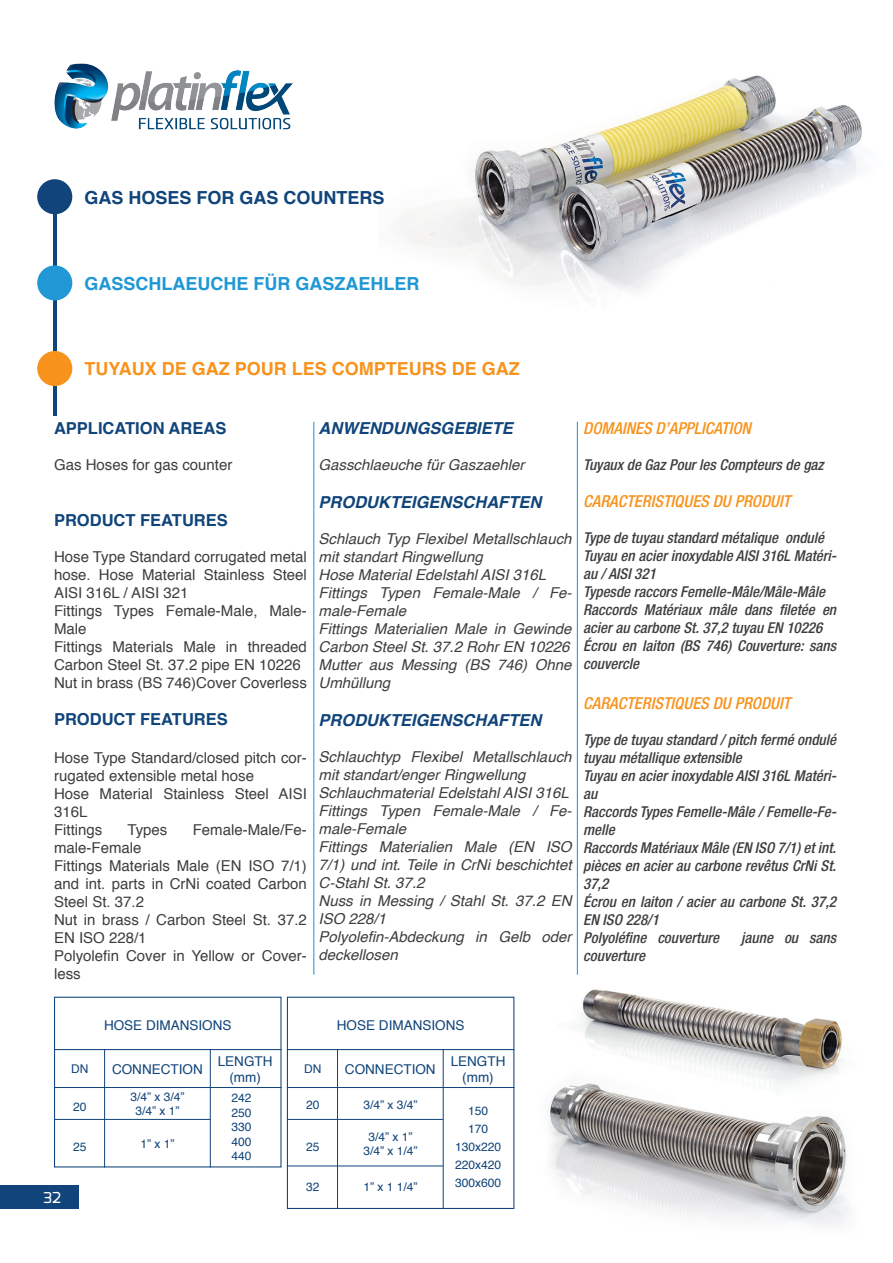
<style>
.page{position:relative;width:893px;height:1263px;background:#fff}
.page>*{position:absolute;margin:0;border:0;box-sizing:border-box;transform-origin:0 0}
.t1{font:700 18px "Helvetica";color:#f7931d}
.t2{font:700 18px "Helvetica";color:#1f98d5}
.t3{font:700 18px "Helvetica";color:#10447a}
.t4{font:italic 500 condensed 16.5px "Helvetica Neue LT Std";color:#f7931d}
.t5{font:italic 700 16.5px "Helvetica";color:#10447a}
.t6{font:700 16.5px "Helvetica";color:#10447a}
.t7{font:italic 500 condensed 15px/18px "Helvetica Neue LT Std";color:#3e3e3f}
.t8{font:italic 15px/18px "Helvetica";color:#3e3e3f}
.t9{font:15px/18px "Helvetica";color:#3e3e3f}
.t10{font:500 15px "Exo";color:#fff}
.t11{font:13.5px "Helvetica";color:#10447a}
.t12{font:12px "Helvetica";color:#10447a}
</style>
<div class="page">
<img style="left:54px;top:63px;width:239px;height:67px">
<div style="left:0;top:1185px;width:79px;height:24px;background:#10447a"></div>
<img style="left:395px;top:75px;width:467px;height:215px">
<img style="left:576px;top:912px;width:183px;height:103px">
<hr style="left:53px;top:181px;width:3px;height:235px;background:#10447a">
<div style="left:37px;top:179px;width:35px;height:35px;background:#10447a;border-radius:50%"></div>
<div style="left:37px;top:265px;width:35px;height:35px;background:#1f98d5;border-radius:50%"></div>
<div style="left:37px;top:351px;width:35px;height:35px;background:#f7931d;border-radius:50%"></div>
<hr style="left:313px;top:422px;width:1px;height:553px;background:#1f98d5">
<hr style="left:577px;top:422px;width:1px;height:553px;background:#1f98d5">
<img style="left:550px;top:1015px;width:299px;height:211px">
<div style="left:54px;top:997px;width:228px;height:170px;border:1px solid #10447a"></div>
<div style="left:287px;top:997px;width:227px;height:212px;border:1px solid #10447a"></div>
<hr style="left:104px;top:1049px;width:1px;height:118px;background:#10447a">
<hr style="left:337px;top:1049px;width:1px;height:160px;background:#10447a">
<hr style="left:210px;top:1049px;width:1px;height:118px;background:#10447a">
<hr style="left:443px;top:1049px;width:1px;height:160px;background:#10447a">
<hr style="left:54px;top:1049px;width:228px;height:1px;background:#10447a">
<hr style="left:287px;top:1049px;width:227px;height:1px;background:#10447a">
<hr style="left:54px;top:1087px;width:228px;height:1px;background:#10447a">
<hr style="left:287px;top:1087px;width:227px;height:1px;background:#10447a">
<hr style="left:54px;top:1119px;width:156px;height:1px;background:#10447a">
<hr style="left:287px;top:1119px;width:156px;height:1px;background:#10447a">
<hr style="left:287px;top:1166px;width:156px;height:1px;background:#10447a">
<p class="t3" style="left:84px;top:183px;width:302px">GAS HOSES FOR GAS COUNTERS</p>
<p class="t2" style="left:84px;top:269px;width:336px">GASSCHLAEUCHE FÜR GASZAEHLER</p>
<p class="t1" style="left:84px;top:354px;width:437px">TUYAUX DE GAZ POUR LES COMPTEURS DE GAZ</p>
<p class="t6" style="left:54px;top:415px;width:174px">APPLICATION AREAS</p>
<p class="t9" style="left:54px;top:456px;width:180px">Gas Hoses for gas counter</p>
<p class="t6" style="left:54px;top:507px;width:175px">PRODUCT FEATURES</p>
<p class="t9" style="left:54px;top:548px;width:254px;text-align:justify">Hose Type Standard corrugated metal hose. Hose Material Stainless Steel AISI 316L / AISI 321</p>
<p class="t9" style="left:54px;top:602px;width:254px">Fittings Types Female-Male, Male-<br>Male</p>
<p class="t9" style="left:54px;top:638px;width:254px">Fittings Materials Male in threaded<br>Carbon Steel St. 37.2 pipe EN 10226</p>
<p class="t9" style="left:54px;top:674px;width:254px">Nut in brass (BS 746)Cover Coverless</p>
<p class="t6" style="left:54px;top:706px;width:175px">PRODUCT FEATURES</p>
<p class="t9" style="left:54px;top:749px;width:254px">Hose Type Standard/closed pitch cor&shy;rugated extensible metal hose</p>
<p class="t9" style="left:54px;top:785px;width:254px">Hose Material Stainless Steel AISI<br>316L</p>
<p class="t9" style="left:54px;top:821px;width:50px">Fittings</p>
<p class="t9" style="left:127px;top:821px;width:42px">Types</p>
<p class="t9" style="left:193px;top:821px;width:116px">Female-Male/Fe-</p>
<p class="t9" style="left:54px;top:839px;width:89px">male-Female</p>
<p class="t9" style="left:54px;top:857px;width:254px;text-align:justify">Fittings Materials Male (EN ISO 7/1) and int. parts in CrNi coated Carbon Steel St. 37.2</p>
<p class="t9" style="left:54px;top:911px;width:254px">Nut in brass / Carbon Steel St. 37.2<br>EN ISO 228/1</p>
<p class="t9" style="left:54px;top:947px;width:254px">Polyolefin Cover in Yellow or Cover&shy;less</p>
<p class="t5" style="left:319px;top:415px;width:196px">ANWENDUNGSGEBIETE</p>
<p class="t8" style="left:319px;top:456px;width:207px">Gasschlaeuche für Gaszaehler</p>
<p class="t5" style="left:319px;top:488px;width:224px">PRODUKTEIGENSCHAFTEN</p>
<p class="t8" style="left:319px;top:530px;width:254px">Schlauch Typ Flexibel Metallschlauch mit standart Ringwellung</p>
<p class="t8" style="left:319px;top:566px;width:229px">Hose Material Edelstahl AISI 316L</p>
<p class="t8" style="left:319px;top:584px;width:255px">Fittings Typen Female-Male / Fe&shy;male-Female</p>
<p class="t8" style="left:319px;top:620px;width:254px">Fittings Materialien Male in Gewinde<br>Carbon Steel St. 37.2 Rohr EN 10226</p>
<p class="t8" style="left:319px;top:656px;width:254px">Mutter aus Messing (BS 746) Ohne<br>Umhüllung</p>
<p class="t5" style="left:319px;top:706px;width:224px">PRODUKTEIGENSCHAFTEN</p>
<p class="t8" style="left:319px;top:748px;width:254px">Schlauchtyp Flexibel Metallschlauch mit standart/enger Ringwellung</p>
<p class="t8" style="left:319px;top:784px;width:252px">Schlauchmaterial Edelstahl AISI 316L</p>
<p class="t8" style="left:319px;top:802px;width:255px">Fittings Typen Female-Male / Fe&shy;male-Female</p>
<p class="t8" style="left:319px;top:838px;width:254px;text-align:justify">Fittings Materialien Male (EN ISO 7/1) und int. Teile in CrNi beschichtet C-Stahl St. 37.2</p>
<p class="t8" style="left:319px;top:892px;width:254px">Nuss in Messing / Stahl St. 37.2 EN<br>ISO 228/1</p>
<p class="t8" style="left:319px;top:928px;width:254px">Polyolefin-Abdeckung in Gelb oder deckellosen</p>
<p class="t4" style="left:583px;top:418px;width:169px">DOMAINES D’APPLICATION</p>
<p class="t7" style="left:583px;top:455px;width:242px">Tuyaux de Gaz Pour les Compteurs de gaz</p>
<p class="t4" style="left:583px;top:492px;width:209px">CARACTERISTIQUES DU PRODUIT</p>
<p class="t7" style="left:583px;top:529px;width:242px">Type de tuyau standard métalique ondulé</p>
<p class="t7" style="left:583px;top:547px;width:255px">Tuyau en acier inoxydable AISI 316L Matéri&shy;au / AISI 321</p>
<p class="t7" style="left:583px;top:583px;width:243px">Typesde raccors Femelle-Mâle/Mâle-Mâle</p>
<p class="t7" style="left:583px;top:601px;width:254px">Raccords Matériaux mâle dans filetée en acier au carbone St. 37,2 tuyau EN 10226</p>
<p class="t7" style="left:583px;top:637px;width:254px">Écrou en laiton (BS 746) Couverture: sans couvercle</p>
<p class="t4" style="left:583px;top:693px;width:209px">CARACTERISTIQUES DU PRODUIT</p>
<p class="t7" style="left:583px;top:731px;width:254px">Type de tuyau standard / pitch fermé ondulé tuyau métallique extensible</p>
<p class="t7" style="left:583px;top:767px;width:255px">Tuyau en acier inoxydable AISI 316L Matéri&shy;au</p>
<p class="t7" style="left:583px;top:803px;width:255px">Raccords Types Femelle-Mâle / Femelle-Fe&shy;melle</p>
<p class="t7" style="left:583px;top:839px;width:254px;text-align:justify">Raccords Matériaux Mâle (EN ISO 7/1) et int. pièces en acier au carbone revêtus CrNi St.<br>37,2</p>
<p class="t7" style="left:583px;top:893px;width:254px">Écrou en laiton / acier au carbone St. 37,2<br>EN ISO 228/1</p>
<p class="t7" style="left:583px;top:929px;width:137px">Polyoléfine couverture</p>
<p class="t7" style="left:741px;top:929px;width:96px">jaune ou sans</p>
<p class="t7" style="left:583px;top:947px;width:63px">couverture</p>
<p class="t10" style="left:43px;top:1188px;width:19px">32</p>
<p class="t11" style="left:104px;top:1015px;width:129px">HOSE DIMANSIONS</p>
<p class="t11" style="left:337px;top:1015px;width:129px">HOSE DIMANSIONS</p>
<p class="t11" style="left:218px;top:1050px;width:56px">LENGTH</p>
<p class="t11" style="left:229px;top:1066px;width:33px">(mm)</p>
<p class="t11" style="left:112px;top:1058px;width:92px">CONNECTION</p>
<p class="t11" style="left:345px;top:1058px;width:92px">CONNECTION</p>
<p class="t12" style="left:71px;top:1059px;width:19px">DN</p>
<p class="t12" style="left:304px;top:1059px;width:19px">DN</p>
<p class="t12" style="left:73px;top:1097px;width:15px">20</p>
<p class="t12" style="left:306px;top:1096px;width:15px">20</p>
<p class="t12" style="left:73px;top:1137px;width:15px">25</p>
<p class="t12" style="left:306px;top:1137px;width:15px">25</p>
<p class="t12" style="left:306px;top:1178px;width:15px">32</p>
<p class="t12" style="left:130px;top:1087px;width:56px">3/4” x 3/4”</p>
<p class="t12" style="left:135px;top:1102px;width:46px">3/4” x 1”</p>
<p class="t12" style="left:232px;top:1089px;width:22px">242</p>
<p class="t12" style="left:232px;top:1103px;width:22px">250</p>
<p class="t12" style="left:232px;top:1117px;width:22px">330</p>
<p class="t12" style="left:232px;top:1132px;width:22px">400</p>
<p class="t12" style="left:232px;top:1146px;width:22px">440</p>
<p class="t12" style="left:363px;top:1096px;width:56px">3/4” x 3/4”</p>
<p class="t12" style="left:368px;top:1127px;width:46px">3/4” x 1”</p>
<p class="t12" style="left:363px;top:1142px;width:56px">3/4” x 1/4”</p>
<p class="t12" style="left:363px;top:1178px;width:56px">1” x 1 1/4”</p>
<p class="t12" style="left:140px;top:1134px;width:36px">1” x 1”</p>
<p class="t11" style="left:451px;top:1050px;width:56px">LENGTH</p>
<p class="t11" style="left:462px;top:1066px;width:33px">(mm)</p>
<p class="t12" style="left:468px;top:1102px;width:22px">150</p>
<p class="t12" style="left:468px;top:1120px;width:22px">170</p>
<p class="t12" style="left:455px;top:1138px;width:48px">130x220</p>
<p class="t12" style="left:455px;top:1156px;width:48px">220x420</p>
<p class="t12" style="left:455px;top:1174px;width:48px">300x600</p>
</div>
